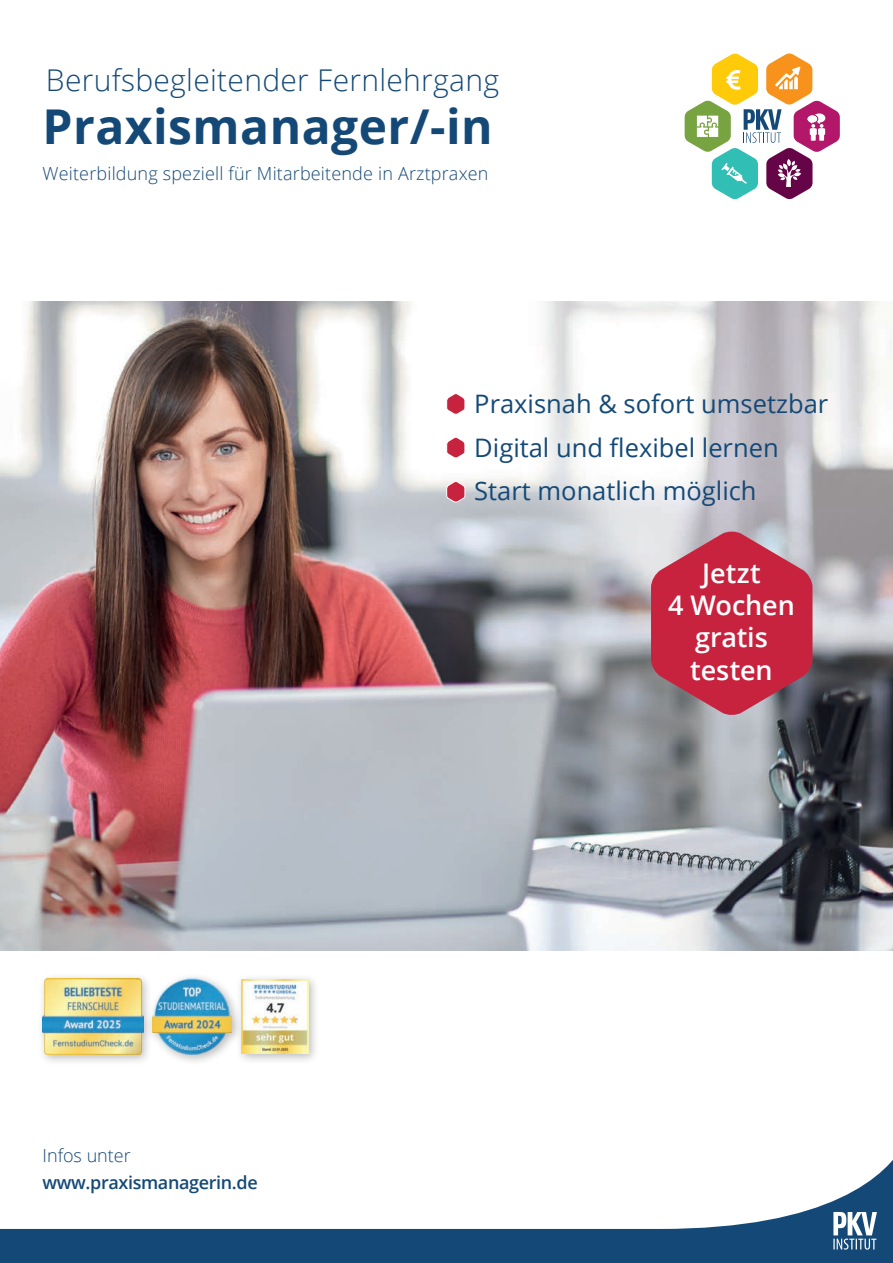
<style>
.page{position:relative;width:893px;height:1263px;background:#fff}
.page>*{position:absolute;margin:0;border:0;box-sizing:border-box;transform-origin:0 0}
.t1{font:700 48px "Open Sans";letter-spacing:.01em;color:#144977}
.t2{font:300 30px "Open Sans";letter-spacing:.01em;color:#144977}
.t3{font:600 27px/32.4px "Open Sans";color:#fff;text-align:center}
.t4{font:25.5px "Open Sans";color:#144977}
.t5{font:300 18px "Open Sans";letter-spacing:.01em;color:#144977}
.t6{font:600 18px/27px "Open Sans";letter-spacing:-.02em;color:#144977}
.s1{font-weight:300}
</style>
<div class="page">
<img style="left:0;top:302px;width:893px;height:648px">
<svg style="left:0;top:1160px;width:893px;height:103px"></svg>
<svg style="left:833px;top:1212px;width:44px;height:37px"></svg>
<svg style="left:446px;top:436px;width:20px;height:23px"></svg>
<svg style="left:446px;top:480px;width:20px;height:23px"></svg>
<svg style="left:446px;top:392px;width:20px;height:23px"></svg>
<svg style="left:685px;top:53px;width:155px;height:146px"></svg>
<svg style="left:651px;top:531px;width:161px;height:185px;background:#c04258"></svg>
<div style="left:37px;top:972px;width:118px;height:93px;background:#231f20;opacity:.3"></div>
<img style="left:43px;top:978px;width:100px;height:76px">
<div style="left:146px;top:972px;width:97px;height:94px;background:#231f20;opacity:.3"></div>
<img style="left:152px;top:978px;width:80px;height:76px">
<div style="left:235px;top:974px;width:85px;height:90px;background:#231f20;opacity:.3"></div>
<img style="left:241px;top:979px;width:67px;height:74px">
<p class="t2" style="left:46px;top:60px;width:455px">Berufsbegleitender Fernlehrgang</p>
<p class="t1" style="left:43px;top:93px;width:452px">Praxismanager/-in</p>
<p class="t5" style="left:43px;top:161px;width:447px">Weiterbildung speziell für Mitarbeitende in Arztpraxen</p>
<p class="t4" style="left:474px;top:386px;width:355px">Praxisnah &amp; sofort umsetzbar</p>
<p class="t4" style="left:474px;top:430px;width:306px">Digital und flexibel lernen</p>
<p class="t4" style="left:474px;top:474px;width:284px">Start monatlich möglich</p>
<p class="t6" style="left:43px;top:1141px;width:217px"><span class="s1">Infos unter </span>www.praxismanagerin.de</p>
<p class="t3" style="left:668px;top:556px;width:128px">Jetzt<br>4 Wochen gratis testen</p>
</div>
